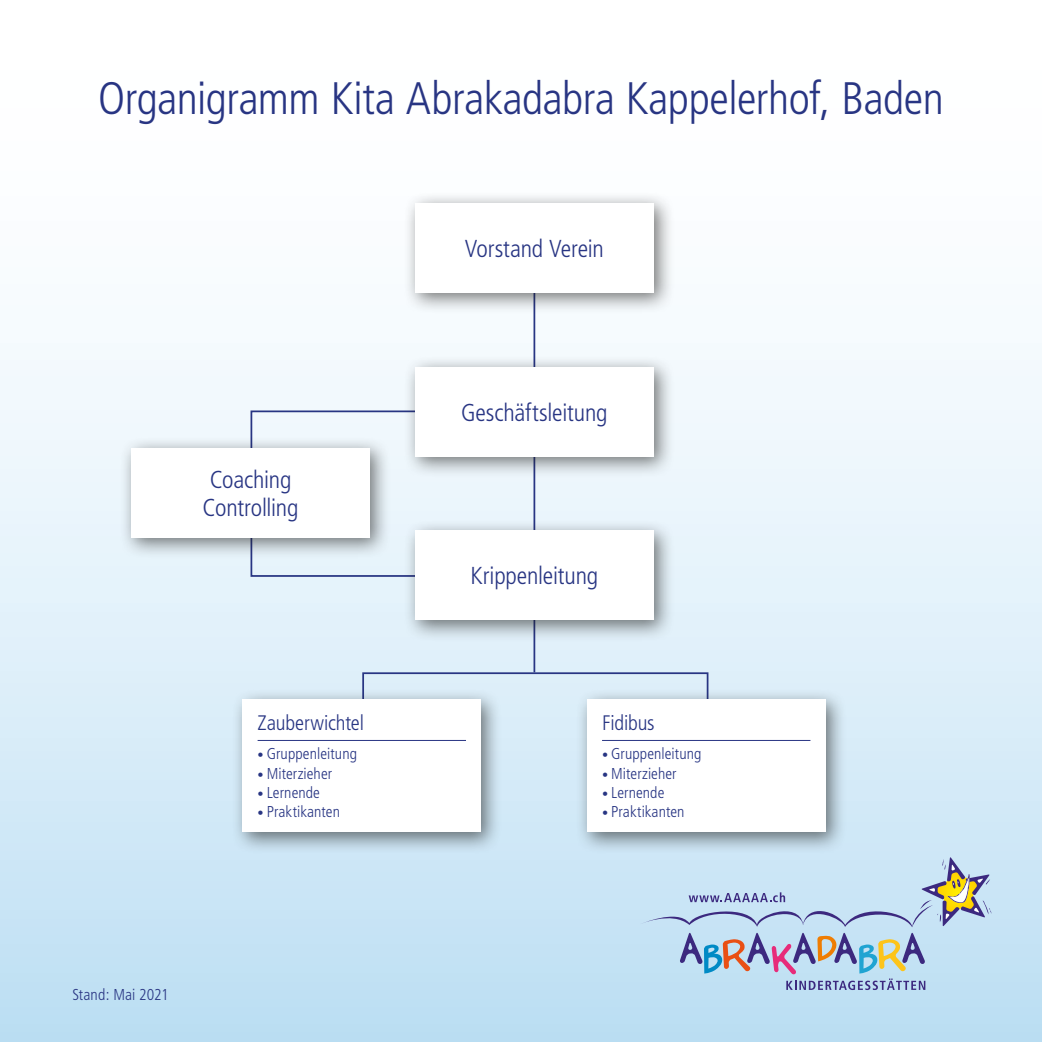
<style>
.page{position:relative;width:1042px;height:1042px;background:#fff}
.page>*{position:absolute;margin:0;border:0;box-sizing:border-box;transform-origin:0 0}
.t1{font:300 condensed 45.5px "Frutiger";letter-spacing:-.01em;color:#283583}
.t2{font:300 condensed 24.5px/27.3px "Frutiger";letter-spacing:-.01em;color:#283583}
.t3{font:300 condensed 21px "Frutiger";letter-spacing:-.01em;color:#283583}
.t4{font:300 condensed 15.75px "Frutiger";letter-spacing:.005em;color:#283583}
.s1{font-size:12.25px}
</style>
<div class="page">
<div style="left:0;top:0;width:1042px;height:1042px;background:linear-gradient(to bottom,#fff,#c2e1f4)"></div>
<svg style="left:639px;top:857px;width:353px;height:133px;background:#bbd0e2"></svg>
<svg style="left:361px;top:671px;width:348px;height:92px;background:#d1e2f1"></svg>
<hr style="left:533px;top:218px;width:2px;height:454px;background:#283583">
<div style="left:575px;top:688px;width:272px;height:165px;background:#1d1d1b;opacity:.6"></div>
<div style="left:587px;top:699px;width:238px;height:133px;background:#fff"></div>
<hr style="left:602px;top:740px;width:208px;height:1px;background:#283583">
<div style="left:231px;top:688px;width:271px;height:165px;background:#1d1d1b;opacity:.6"></div>
<div style="left:243px;top:699px;width:238px;height:133px;background:#fff"></div>
<hr style="left:258px;top:740px;width:208px;height:1px;background:#283583">
<div style="left:250px;top:410px;width:284px;height:168px;background:#ebf6fc"></div>
<div style="left:120px;top:436px;width:271px;height:123px;background:#1d1d1b;opacity:.6"></div>
<div style="left:131px;top:448px;width:239px;height:89px;background:#fff"></div>
<div style="left:403px;top:192px;width:272px;height:122px;background:#1d1d1b;opacity:.6"></div>
<div style="left:415px;top:203px;width:238px;height:90px;background:#fff"></div>
<div style="left:403px;top:355px;width:272px;height:123px;background:#1d1d1b;opacity:.6"></div>
<div style="left:415px;top:367px;width:238px;height:89px;background:#fff"></div>
<div style="left:403px;top:519px;width:272px;height:123px;background:#1d1d1b;opacity:.6"></div>
<div style="left:415px;top:530px;width:238px;height:90px;background:#fff"></div>
<h1 class="t1" style="left:98px;top:72px;width:847px">Organigramm Kita Abrakadabra Kappelerhof, Baden</h1>
<h2 class="t2" style="left:465px;top:235px;width:141px">Vorstand Verein</h2>
<h2 class="t2" style="left:203px;top:466px;width:97px">Coaching<br>Controlling</h2>
<p class="t4" style="left:72px;top:985px;width:98px">Stand: Mai 2021</p>
<h3 class="t3" style="left:258px;top:711px;width:108px">Zauberwichtel</h3>
<p class="t4" style="left:258px;top:745px;width:101px"><span class="s1">•</span> Gruppenleitung</p>
<p class="t4" style="left:258px;top:764px;width:76px"><span class="s1">•</span> Miterzieher</p>
<p class="t4" style="left:258px;top:783px;width:64px"><span class="s1">•</span> Lernende</p>
<p class="t4" style="left:258px;top:803px;width:84px"><span class="s1">•</span> Praktikanten</p>
<h2 class="t2" style="left:461px;top:399px;width:148px">Geschäftsleitung</h2>
<h2 class="t2" style="left:470px;top:563px;width:129px">Krippenleitung</h2>
<h3 class="t3" style="left:602px;top:711px;width:54px">Fidibus</h3>
<p class="t4" style="left:602px;top:745px;width:101px"><span class="s1">•</span> Gruppenleitung</p>
<p class="t4" style="left:602px;top:764px;width:76px"><span class="s1">•</span> Miterzieher</p>
<p class="t4" style="left:602px;top:783px;width:64px"><span class="s1">•</span> Lernende</p>
<p class="t4" style="left:602px;top:803px;width:84px"><span class="s1">•</span> Praktikanten</p>
</div>
